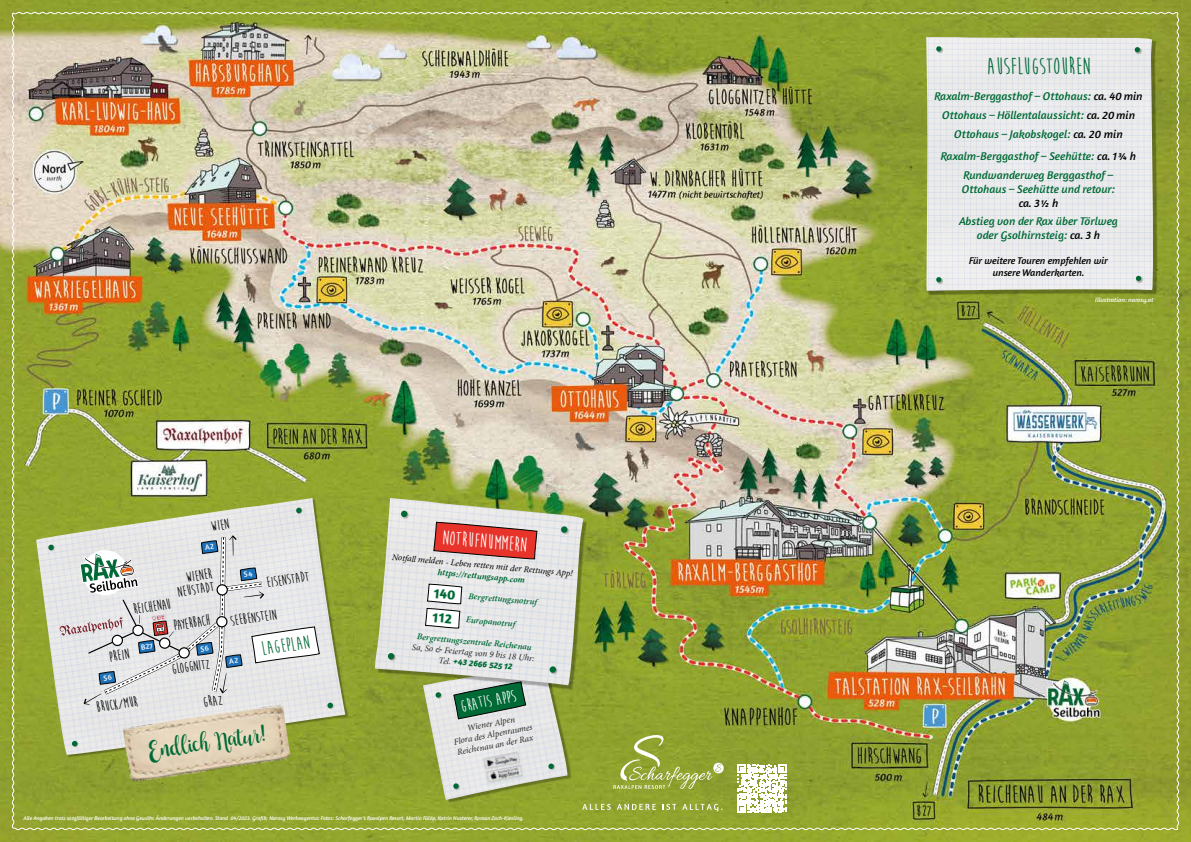
<style>
.page{position:relative;width:1191px;height:842px;background:#fff}
.page>*{position:absolute;margin:0;border:0;box-sizing:border-box;transform-origin:0 0}
.t1{font:700 24px "Moon Flower";color:#006a36}
.t2{font:700 20.5px "Moon Flower";color:#fff}
.t3{font:19.4px "Buttercup Sample";color:#006a36}
.t4{font:700 19.1px "Moon Flower";color:#006a36}
.t5{font:700 17.4px "Moon Flower";color:#fff}
.t6{font:700 14.8px/13.2px "Moon Flower";color:#000;text-align:right}
.t7{font:700 14px/24.3px "Amaranth";color:#006a36}
.t8{font:italic 11.5px/19.1px "Amaranth";color:#006a36;text-align:center}
.t9{font:italic 11.5px "Amaranth";color:#000}
.t10{font:italic 10px/12px "Amaranth";color:#000;text-align:center}
.t11{font:italic 9px/10.8px "Minion Pro";color:#282827;text-align:center}
.t12{font:italic 600 9px "Minion Pro";color:#006a36}
.t13{font:italic 9px "Minion Pro";color:#000}
.t14{font:italic 700 9px "Minion Pro";color:#006a36}
.t15{font:italic 700 9px "Amaranth";color:#006a36}
.t16{font:italic 6.5px "Amaranth";letter-spacing:-.01em;color:#fff}
.t17{font:italic 5.6px "Amaranth";letter-spacing:-.01em;color:#fff}
.s1{font-family:"Minion Pro";font-weight:400;color:#282827}
.s2{color:#000}
</style>
<div class="page">
<img style="left:0;top:0;width:1191px;height:842px">
<img style="left:11px;top:11px;width:1168px;height:820px">
<svg style="left:582px;top:804px;width:29px;height:6px"></svg>
<svg style="left:617px;top:804px;width:39px;height:6px"></svg>
<svg style="left:662px;top:804px;width:14px;height:6px"></svg>
<svg style="left:682px;top:804px;width:40px;height:8px"></svg>
<svg style="left:613px;top:735px;width:110px;height:54px;background:#9cac47"></svg>
<img style="left:34px;top:498px;width:315px;height:261px">
<img style="left:36px;top:498px;width:309px;height:257px">
<svg style="left:296px;top:507px;width:8px;height:8px"></svg>
<svg style="left:327px;top:702px;width:8px;height:8px"></svg>
<svg style="left:71px;top:740px;width:9px;height:8px"></svg>
<img style="left:122px;top:705px;width:169px;height:78px">
<img style="left:482px;top:751px;width:42px;height:35px">
<svg style="left:737px;top:765px;width:49px;height:48px"></svg>
<svg style="left:48px;top:532px;width:272px;height:173px;background:#d8dadb"></svg>
<p class="t6" style="left:210px;top:520px;width:20px;rotate:-9deg">WIEN</p>
<p class="t6" style="left:174px;top:573px;width:38px;rotate:-9deg">WIENER<br>NEUSTADT</p>
<p class="t6" style="left:132px;top:603px;width:39px;rotate:-9deg">REICHENAU</p>
<p class="t6" style="left:172px;top:619px;width:39px;rotate:-9deg">PAYERBACH</p>
<p class="t6" style="left:108px;top:651px;width:22px;rotate:-9deg">PREIN</p>
<p class="t6" style="left:171px;top:663px;width:40px;rotate:-9deg">GLOGGNITZ</p>
<p class="t6" style="left:265px;top:576px;width:45px;rotate:-9deg">EISENSTADT</p>
<p class="t6" style="left:229px;top:615px;width:48px;rotate:-9deg">SEEBENSTEIN</p>
<h3 class="t4" style="left:260px;top:639px;width:50px;rotate:-8deg">LAGEPLAN</h3>
<p class="t6" style="left:95px;top:701px;width:43px;rotate:-9deg">BRUCK/MUR</p>
<p class="t6" style="left:202px;top:696px;width:22px;rotate:-9deg">GRAZ</p>
<h2 class="t2" style="left:443px;top:527px;width:86px;rotate:5deg">NOTRUFNUMMERN</h2>
<p class="t13" style="left:393px;top:551px;width:183px;rotate:5deg">Notfall melden - Leben retten mit der Rettungs App!</p>
<p class="t14" style="left:438px;top:566px;width:89px;rotate:5deg">https://rettungsapp.com</p>
<p class="t12" style="left:469px;top:590px;width:70px;rotate:5deg">Bergrettungsnotruf</p>
<p class="t12" style="left:467px;top:613px;width:51px;rotate:5deg">Europanotruf</p>
<p class="t7" style="left:435px;top:580px;width:23px;rotate:5deg">140<br>112</p>
<p class="t12" style="left:417px;top:630px;width:117px;rotate:5deg">Bergrettungszentrale Reichenau</p>
<p class="t11" style="left:412px;top:642px;width:124px;rotate:5deg">Sa, So &amp; Feiertag von 9 bis 18 Uhr:</p>
<p class="t15" style="left:439px;top:655px;width:75px;rotate:5deg"><span class="s1">Tel.</span> +43 2666 525 12</p>
<h3 class="t5" style="left:459px;top:697px;width:58px;rotate:-11deg">GRATIS APPS</h3>
<h3 class="t3" style="left:147px;top:740px;width:121px;rotate:-8deg">Endlich Natur!</h3>
<p class="t11" style="left:451px;top:726px;width:81px;rotate:-11deg">Wiener Alpen<br>Flora des Alpenraumes<br>Reichenau an der Rax</p>
<p class="t17" style="left:24px;top:814px;width:501px">Alle Angaben trotz sorgfältiger Bearbeitung ohne Gewähr. Änderungen vorbehalten. Stand 04/2023. Grafik: Narosy Werbeagentur. Fotos: Scharfegger’s Raxalpen Resort, Martin Fülöp, Katrin Nusterer, Roman Zach-Kiesling.</p>
<h1 class="t1" style="left:986px;top:54px;width:105px">AUSF LUGSTOUREN</h1>
<p class="t8" style="left:934px;top:87px;width:210px">Raxalm-Berggasthof – Ottohaus: <span class="s2">ca. 40 min<br></span>Ottohaus – Höllentalaussicht: <span class="s2">ca. 20 min<br></span>Ottohaus – Jakobskogel: <span class="s2">ca. 20 min</span></p>
<p class="t8" style="left:941px;top:147px;width:197px;line-height:18.6px">Raxalm-Berggasthof – Seehütte: <span class="s2">ca. 1¾ h<br></span>Rundwanderweg Berggasthof –</p>
<p class="t8" style="left:961px;top:179px;width:155px">Ottohaus – Seehütte und retour:</p>
<p class="t9" style="left:1018px;top:196px;width:41px">ca. 3½ h</p>
<p class="t8" style="left:959px;top:215px;width:160px;line-height:13.8px">Abstieg von der Rax über Törlweg oder Gsolhirnsteig: <span class="s2">ca. 3 h</span></p>
<p class="t10" style="left:969px;top:255px;width:140px">Für weitere Touren empfehlen wir unsere Wanderkarten.</p>
<p class="t16" style="left:1095px;top:296px;width:60px">Illustration: narosy.at</p>
</div>
